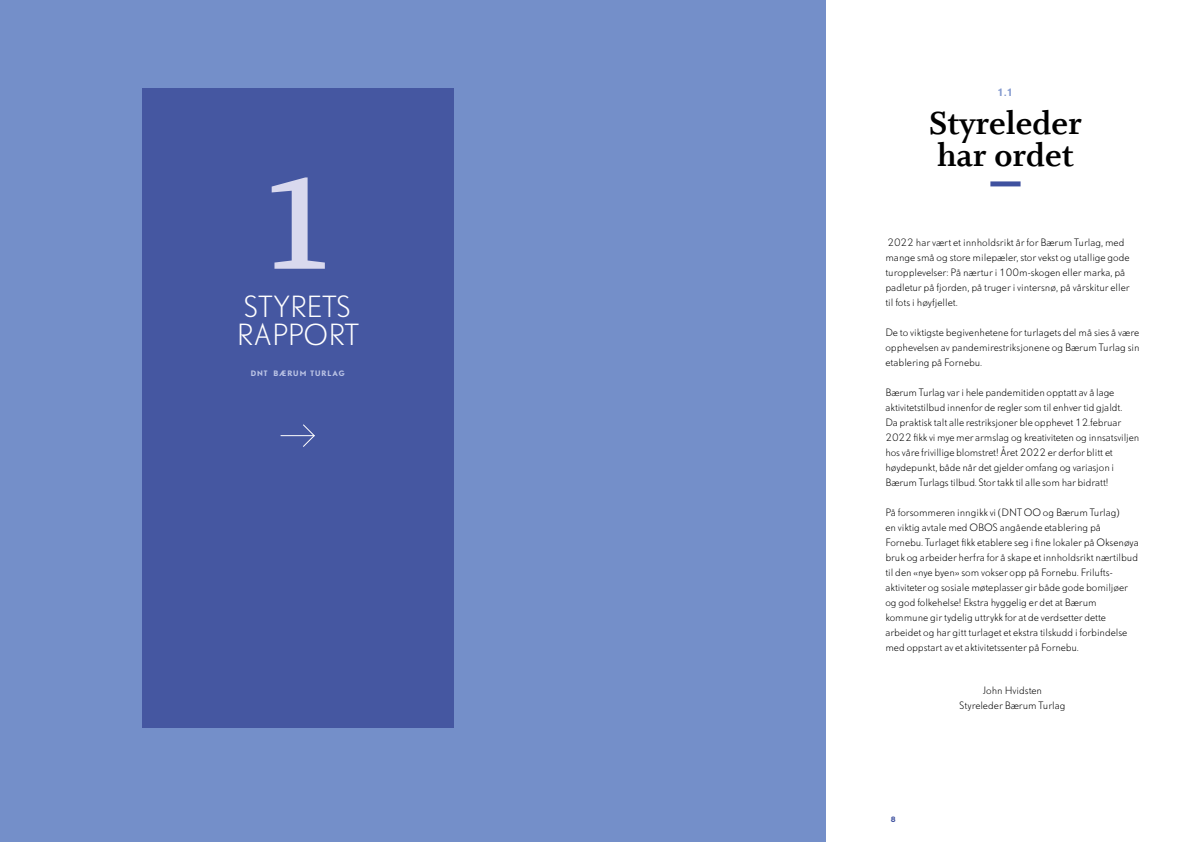
<style>
.page{position:relative;width:1191px;height:842px;background:#fff}
.page>*{position:absolute;margin:0;border:0;box-sizing:border-box;transform-origin:0 0}
.t1{font:147.2px "Whitman Bold LF";color:#d9d9ee}
.t2{font:36px/32px "Whitman Bold LF";color:#000}
.t3{font:300 27.2px/27.2px "DTL Nobel TOT";letter-spacing:.005em;color:#fff}
.t4{font:300 9.5px/15px "DTL Nobel TOT";letter-spacing:-.005em;color:#000}
.t5{font:700 9.5px "DTL Nobel TOT";color:#849acf}
.t6{font:700 7px "DTL Nobel TOT";letter-spacing:.145em;color:#bcc5e6}
.t7{font:700 7px "DTL Nobel TOT";color:#3f519f}
</style>
<div class="page">
<div style="left:0;top:0;width:825px;height:842px;background:#748fc9"></div>
<div style="left:142px;top:88px;width:312px;height:639px;background:#4557a1"></div>
<hr style="left:280px;top:435px;width:35px;height:1px;background:#fff">
<svg style="left:302px;top:424px;width:13px;height:23px"></svg>
<div style="left:990px;top:181px;width:30px;height:5px;background:#3f519f"></div>
<h1 class="t1" style="left:265px;top:142px;width:66px">1</h1>
<h3 class="t3" style="left:236px;top:293px;width:124px">STYRETS<br>RAPPORT</h3>
<p class="t6" style="left:251px;top:369px;width:96px">DNT BÆRUM TURLAG</p>
<p class="t5" style="left:997px;top:86px;width:17px">1.1</p>
<h2 class="t2" style="left:929px;top:107px;width:155px">Styreleder har ordet</h2>
<p class="t4" style="left:885px;top:235px;width:246px">2022 har vært et innholdsrikt år for Bærum Turlag, med mange små og store milepæler, stor vekst og utallige gode turopplevelser: På nærtur i 100m-skogen eller marka, på padletur på fjorden, på truger i vintersnø, på vårskitur eller til fots i høyfjellet.</p>
<p class="t4" style="left:885px;top:325px;width:256px;text-align:justify">De to viktigste begivenhetene for turlagets del må sies å være opphevelsen av pandemirestriksjonene og Bærum Turlag sin etablering på Fornebu.</p>
<p class="t4" style="left:885px;top:385px;width:255px">Bærum Turlag var i hele pandemitiden opptatt av å lage aktivitetstilbud innenfor de regler som til enhver tid gjaldt.<br>Da praktisk talt alle restriksjoner ble opphevet 12.februar 2022 fikk vi mye mer armslag og kreativiteten og innsatsviljen hos våre frivillige blomstret! Året 2022 er derfor blitt et høydepunkt, både når det gjelder omfang og variasjon i Bærum Turlags tilbud. Stor takk til alle som har bidratt!</p>
<p class="t4" style="left:885px;top:505px;width:255px">På forsommeren inngikk vi (DNT OO og Bærum Turlag)<br>en viktig avtale med OBOS angående etablering på Fornebu. Turlaget fikk etablere seg i fine lokaler på Oksenøya bruk og arbeider herfra for å skape et innholdsrikt nærtilbud til den «nye byen» som vokser opp på Fornebu. Frilufts&shy;aktiviteter og sosiale møteplasser gir både gode bomiljøer og god folkehelse! Ekstra hyggelig er det at Bærum kommune gir tydelig uttrykk for at de verdsetter dette arbeidet og har gitt turlaget et ekstra tilskudd i forbindelse med oppstart av et aktivitetssenter på Fornebu.</p>
<p class="t7" style="left:890px;top:814px;width:6px">8</p>
<p class="t4" style="left:959px;top:682px;width:107px;text-align:center">John Hvidsten<br>Styreleder Bærum Turlag</p>
</div>
